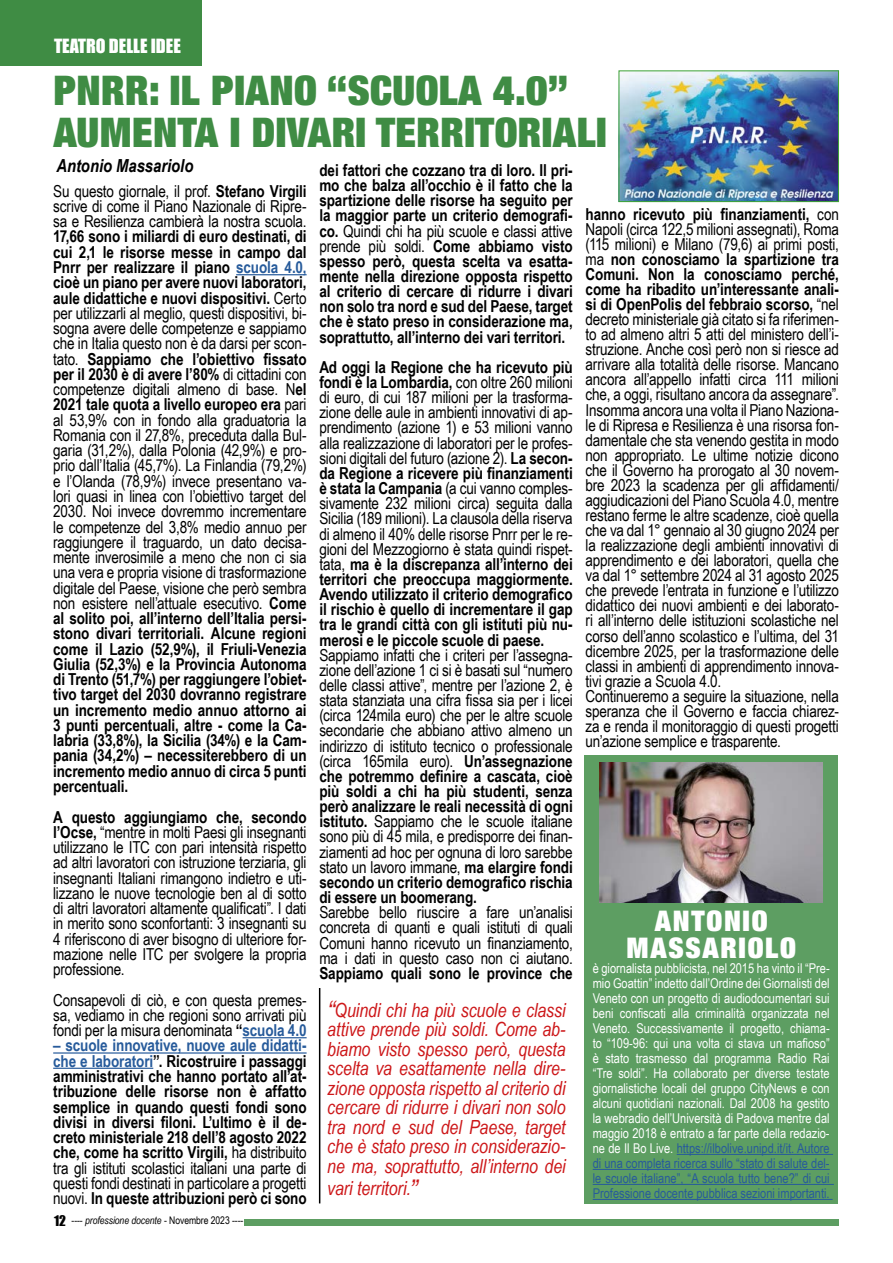
<style>
.page{position:relative;width:893px;height:1263px;background:#fff}
.page>*{position:absolute;margin:0;border:0;box-sizing:border-box;transform-origin:0 0}
.t1{font:900 expanded 40.95px/42.2px "Helvetica Neue";letter-spacing:.01em;color:#3f8c44}
.t2{font:900 expanded 28.5px/27px "Helvetica Neue";letter-spacing:.06em;color:#fff;text-align:center}
.t3{font:italic 19.5px/19.5px "Arial Narrow";letter-spacing:-.005em;color:#cd1719;text-align:justify}
.t4{font:italic 700 18px "Arial Narrow";color:#000}
.t5{font:18px "Impact";color:#fff}
.t6{font:16.5px/15.1px "Arial Narrow";letter-spacing:-.01em;color:#000;text-align:justify}
.t7{font:700 16.5px/15.3px "Arial Narrow";letter-spacing:-.005em;color:#000;text-align:justify}
.t8{font:13.5px/15px "Arial Narrow";color:#fff;text-align:justify}
.t9{font:10.5px "Arial Narrow";letter-spacing:-.005em;color:#000}
.s1{font-weight:700}
.s2{color:#275b9b}
.s3{font-weight:400}
.s4{font-weight:700;color:#275b9b}
.s5{font-family:"Impact";font-size:13.5px}
.s6{font-style:italic}
.s7{font-size:28.5px}
</style>
<div class="page">
<div style="left:244px;top:1219px;width:595px;height:6px;background:#5d9e62"></div>
<hr style="left:236px;top:274px;width:71px;height:1px;background:#275b9b">
<hr style="left:243px;top:1037px;width:64px;height:1px;background:#275b9b">
<hr style="left:53px;top:1052px;width:254px;height:1px;background:#275b9b">
<hr style="left:53px;top:1068px;width:100px;height:1px;background:#275b9b">
<img style="left:621px;top:73px;width:216px;height:127px">
<div style="left:619px;top:71px;width:220px;height:131px;border:1px solid #3fa535"></div>
<div style="left:584px;top:755px;width:253px;height:448px;background:#5d9e62"></div>
<hr style="left:677px;top:1154px;width:156px;height:1px;background:#275b9b">
<hr style="left:593px;top:1169px;width:237px;height:1px;background:#275b9b">
<hr style="left:593px;top:1184px;width:241px;height:1px;background:#275b9b">
<hr style="left:593px;top:1199px;width:240px;height:1px;background:#275b9b">
<img style="left:600px;top:762px;width:222px;height:141px">
<div style="left:0;top:0;width:201px;height:65px;background:#3f8c44"></div>
<hr style="left:319px;top:988px;width:1px;height:215px;background:#000">
<p class="t5" style="left:54px;top:32px;width:128px">TEATRO DELLE IDEE</p>
<h1 class="t1" style="left:53px;top:68px;width:555px">PNRR: IL PIANO “SCUOLA 4.0”<br>AUMENTA I DIVARI TERRITORIALI</h1>
<p class="t4" style="left:56px;top:152px;width:138px">Antonio Massariolo</p>
<p class="t6" style="left:53px;top:183px;width:255px">Su questo giornale, il prof. <span class="s1">Stefano Virgili </span>scrive di come il Piano Nazionale di Ripre&shy;sa e Resilienza cambierà la nostra scuola.</p>
<p class="t7" style="left:53px;top:228px;width:255px">17,66 sono i miliardi di euro destinati, di cui 2,1 le risorse messe in campo dal Pnrr per realizzare il piano <span class="s2">scuola 4.0, </span>cioè un piano per avere nuovi laboratori, aule didattiche e nuovi dispositivi. <span class="s3">Certo per utilizzarli al meglio, questi dispositivi, bi&shy;sogna avere delle competenze e sappiamo che in Italia questo non è da darsi per scon&shy;tato.</span> Sappiamo che l’obiettivo fissato per il 2030 è di avere l’80% <span class="s3">di cittadini con competenze digitali almeno di base. N</span>el 2021 tale quota a livello europeo era <span class="s3">pari al 53,9% con in fondo alla graduatoria la Romania con il 27,8%, preceduta dalla Bul&shy;garia (31,2%), dalla Polonia (42,9%) e pro&shy;prio dall’Italia (45,7%). La Finlandia (79,2%) e l’Olanda (78,9%) invece presentano va&shy;lori quasi in linea con l’obiettivo target del 2030. Noi invece dovremmo incrementare le competenze del 3,8% medio annuo per raggiungere il traguardo, un dato decisa&shy;mente inverosimile a meno che non ci sia una vera e propria visione di trasformazione digitale del Paese, visione che però sembra non esistere nell’attuale esecutivo.</span> Come al solito poi, all’interno dell’Italia persi&shy;stono divari territoriali. Alcune regioni come il Lazio (52,9%), il Friuli-Venezia Giulia (52,3%) e la Provincia Autonoma di Trento (51,7%) per raggiungere l’obiet&shy;tivo target del 2030 dovranno registrare un incremento medio annuo attorno ai 3 punti percentuali, altre - come la Ca&shy;labria (33,8%), la Sicilia (34%) e la Cam&shy;pania (34,2%) – necessiterebbero di un incremento medio annuo di circa 5 punti percentuali.</p>
<p class="t6" style="left:53px;top:808px;width:255px"><span class="s1">A questo aggiungiamo che, secondo l’Ocse,</span> “mentre in molti Paesi gli insegnanti utilizzano le ITC con pari intensità rispetto ad altri lavoratori con istruzione terziaria, gli insegnanti Italiani rimangono indietro e uti&shy;lizzano le nuove tecnologie ben al di sotto di altri lavoratori altamente qualificati”. I dati in merito sono sconfortanti: 3 insegnanti su 4 riferiscono di aver bisogno di ulteriore for&shy;mazione nelle ITC per svolgere la propria professione.</p>
<p class="t6" style="left:53px;top:991px;width:255px">Consapevoli di ciò, e con questa premes&shy;sa, vediamo in che regioni sono arrivati più fondi per la misura denominata <span class="s1">“</span><span class="s4">scuola 4.0</span></p>
<p class="t7" style="left:53px;top:1037px;width:255px"><span class="s2">– scuole innovative, nuove aule didatti&shy;che e laboratori</span>”. Ricostruire i passaggi amministrativi che hanno portato all’at&shy;tribuzione delle risorse non è affatto semplice in quando questi fondi sono divisi in diversi filoni. L’ultimo è il de&shy;creto ministeriale 218 dell’8 agosto 2022 che, come ha scritto Virgili, <span class="s3">ha distribuito tra gli istituti scolastici italiani una parte di questi fondi destinati in particolare a progetti nuovi.</span> In queste attribuzioni però ci sono</p>
<p class="t9" style="left:54px;top:1213px;width:191px"><span class="s5">12</span> ---- <span class="s6">professione docente</span> - Novembre 2023 ----</p>
<p class="t7" style="left:319px;top:162px;width:255px">dei fattori che cozzano tra di loro. Il pri&shy;mo che balza all’occhio è il fatto che la spartizione delle risorse ha seguito per la maggior parte un criterio demografi&shy;co. <span class="s3">Quindi chi ha più scuole e classi attive prende più soldi.</span> Come abbiamo visto spesso però, questa scelta va esatta&shy;mente nella direzione opposta rispetto al criterio di cercare di ridurre i divari non solo tra nord e sud del Paese, target che è stato preso in considerazione ma, soprattutto, all’interno dei vari territori.</p>
<p class="t6" style="left:319px;top:359px;width:255px"><span class="s1">Ad oggi la Regione che ha ricevuto più fondi è la Lombardia,</span> con oltre 260 milioni di euro, di cui 187 milioni per la trasforma&shy;zione delle aule in ambienti innovativi di ap&shy;prendimento (azione 1) e 53 milioni vanno alla realizzazione di laboratori per le profes&shy;sioni digitali del futuro (azione 2). <span class="s1">La secon&shy;da Regione a ricevere più finanziamenti è stata la Campania</span> (a cui vanno comples&shy;sivamente 232 milioni circa) seguita dalla Sicilia (189 milioni). La clausola della riserva di almeno il 40% delle risorse Pnrr per le re&shy;gioni del Mezzogiorno è stata quindi rispet&shy;tata, <span class="s1">ma è la discrepanza all’interno dei territori che preoccupa maggiormente.<br>Avendo utilizzato il criterio demografico il rischio è quello di incrementare il gap tra le grandi città con gli istituti più nu&shy;merosi e le piccole scuole di paese.</span></p>
<p class="t6" style="left:319px;top:647px;width:255px">Sappiamo infatti che i criteri per l’assegna&shy;zione dell’azione 1 ci si è basati sul “numero delle classi attive”, mentre per l’azione 2, è stata stanziata una cifra fissa sia per i licei (circa 124mila euro) che per le altre scuole secondarie che abbiano attivo almeno un indirizzo di istituto tecnico o professionale (circa 165mila euro). <span class="s1">Un’assegnazione che potremmo definire a cascata, cioè più soldi a chi ha più studenti, senza però analizzare le reali necessità di ogni istituto.</span> Sappiamo che le scuole italiane sono più di 45 mila, e predisporre dei finan&shy;ziamenti ad hoc per ognuna di loro sarebbe stato un lavoro immane, <span class="s1">ma elargire fondi secondo un criterio demografico rischia di essere un boomerang.</span></p>
<p class="t6" style="left:319px;top:904px;width:255px">Sarebbe bello riuscire a fare un’analisi concreta di quanti e quali istituti di quali Comuni hanno ricevuto un finanziamento, ma i dati in questo caso non ci aiutano.</p>
<p class="t7" style="left:319px;top:964px;width:255px">Sappiamo quali sono le province che</p>
<p class="t3" style="left:327px;top:1000px;width:240px"><span class="s7">“</span>Quindi chi ha più scuole e classi attive prende più soldi. Come ab&shy;biamo visto spesso però, questa scelta va esattamente nella dire&shy;zione opposta rispetto al criterio di cercare di ridurre i divari non solo tra nord e sud del Paese, target che è stato preso in considerazio&shy;ne ma, soprattutto, all’interno dei</p>
<p class="t3" style="left:327px;top:1178px;width:91px">vari territori.<span class="s7">”</span></p>
<p class="t6" style="left:586px;top:206px;width:255px;text-align:left"><span class="s1">hanno ricevuto più finanziamenti,</span> con Napoli (circa 122,5 milioni assegnati), Roma (115 milioni) e Milano (79,6) ai primi posti, ma <span class="s1">non conosciamo la spartizione tra Comuni. Non la conosciamo perché, come ha ribadito un’interessante anali&shy;si di OpenPolis del febbraio scorso,</span> “nel decreto ministeriale già citato si fa riferimen&shy;to ad almeno altri 5 atti del ministero dell’i&shy;struzione. Anche così però non si riesce ad arrivare alla totalità delle risorse. Mancano ancora all’appello infatti circa 111 milioni che, a oggi, risultano ancora da assegnare”.<br>Insomma ancora una volta il Piano Naziona&shy;le di Ripresa e Resilienza è una risorsa fon&shy;damentale che sta venendo gestita in modo non appropriato. Le ultime notizie dicono che il Governo ha prorogato al 30 novem&shy;bre 2023 la scadenza per gli affidamenti/ aggiudicazioni del Piano Scuola 4.0, mentre restano ferme le altre scadenze, cioè quella che va dal 1° gennaio al 30 giugno 2024 per la realizzazione degli ambienti innovativi di apprendimento e dei laboratori, quella che va dal 1° settembre 2024 al 31 agosto 2025 che prevede l’entrata in funzione e l’utilizzo didattico dei nuovi ambienti e dei laborato&shy;ri all’interno delle istituzioni scolastiche nel corso dell’anno scolastico e l’ultima, del 31 dicembre 2025, per la trasformazione delle classi in ambienti di apprendimento innova&shy;tivi grazie a Scuola 4.0.<br>Continueremo a seguire la situazione, nella speranza che il Governo e faccia chiarez&shy;za e renda il monitoraggio di questi progetti un’azione semplice e trasparente.</p>
<h2 class="t2" style="left:626px;top:907px;width:171px">ANTONIO<br>MASSARIOLO</h2>
<p class="t8" style="left:593px;top:960px;width:238px">è giornalista pubblicista, nel 2015 ha vinto il “Pre&shy;mio Goattin” indetto dall’Ordine dei Giornalisti del Veneto con un progetto di audiodocumentari sui beni confiscati alla criminalità organizzata nel Veneto. Successivamente il progetto, chiama&shy;to “109-96: qui una volta ci stava un mafioso” è stato trasmesso dal programma Radio Rai “Tre soldi”. Ha collaborato per diverse testate giornalistiche locali del gruppo CityNews e con alcuni quotidiani nazionali. Dal 2008 ha gestito la webradio dell’Università di Padova mentre dal maggio 2018 è entrato a far parte della redazio&shy;ne de Il Bo Live. <span class="s2">https://ilbolive.unipd.it/it. Autore di una completa ricerca sullo “stato di salute del&shy;le scuole italiane”, “A scuola tutto bene?” di cui Professione docente pubblica sezioni importanti.</span></p>
</div>
